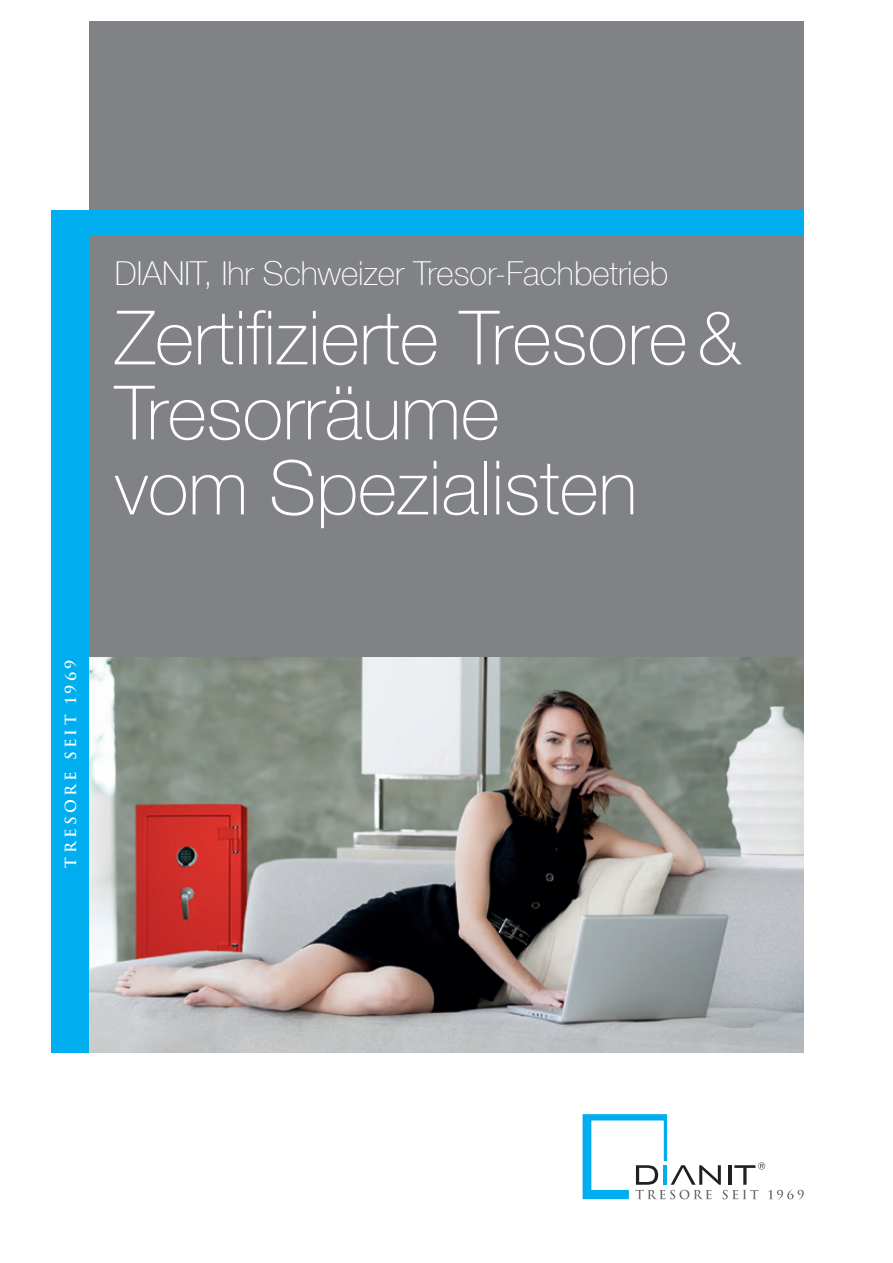
<style>
.page{position:relative;width:893px;height:1263px;background:#fff}
.page>*{position:absolute;margin:0;border:0;box-sizing:border-box;transform-origin:0 0}
._05_SeitenHeads{font:100 75px/75px "Helvetica Neue LT Com";color:#fff}
._05_SeitenHeads_klei{font:100 33px "Helvetica Neue LT Com";color:#fff}
._04_Claim_neg{font:700 15px "Trajan";letter-spacing:.205em;color:#fff}
</style>
<div class="page">
<div style="left:89px;top:21px;width:715px;height:1031px;background:#808285"></div>
<svg style="left:583px;top:1114px;width:221px;height:85px"></svg>
<div style="left:51px;top:236px;width:38px;height:816px;background:#00aeef"></div>
<img style="left:89px;top:657px;width:715px;height:395px">
<div style="left:51px;top:210px;width:753px;height:26px;background:#00aeef"></div>
<p class="_05_SeitenHeads_klei" style="left:115px;top:254px;width:555px">DIANIT, Ihr Schweizer Tresor-Fachbetrieb</p>
<p class="_05_SeitenHeads" style="left:115px;top:299px;width:628px">Zertifizierte Tresore&amp;<br>Tresorräume<br>vom Spezialisten</p>
<p class="_04_Claim_neg" style="left:61px;top:867px;width:209px;rotate:-90deg">Tresore seit 1969</p>
</div>
